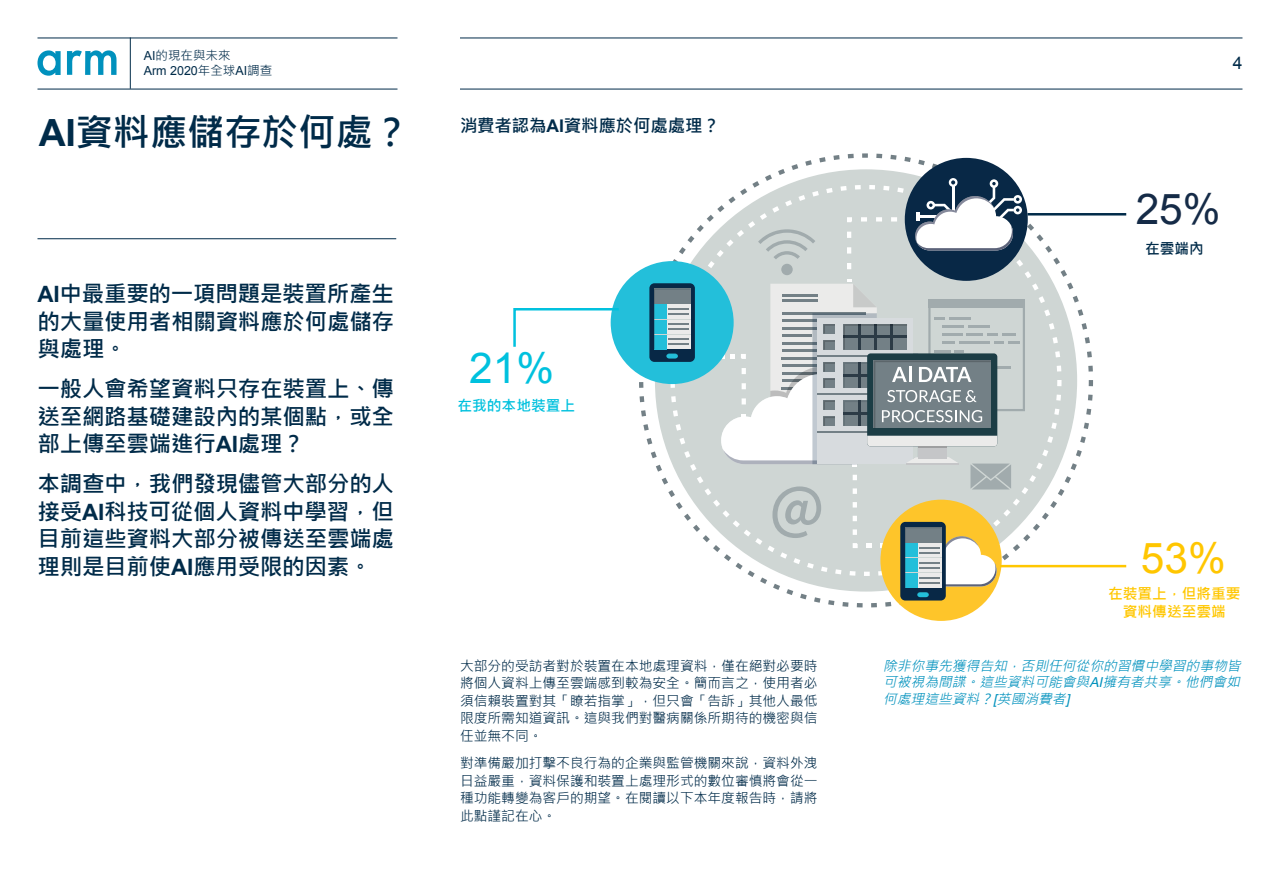
<style>
.page{position:relative;width:1280px;height:875px;background:#fff}
.page>*{position:absolute;margin:0;border:0;box-sizing:border-box;transform-origin:0 0}
.t1{font:42.5px "Arial";color:#152b47}
.t2{font:42.5px "Arial";color:#ffc600}
.t3{font:42.5px "Arial";color:#00c1de}
.t4{font:700 37.5px "Microsoft Jheng Hei";letter-spacing:-.01em;color:#002b49}
.t5{font:700 22.5px/27.5px "Microsoft Jheng Hei";letter-spacing:-.01em;color:#002b49;text-align:justify}
.t6{font:700 17.5px "Microsoft Jheng Hei";letter-spacing:-.01em;color:#002b49}
.t7{font:17.5px "Arial";color:#002b49}
.t8{font:700 14.75px/18.1px "Microsoft Jheng Hei";color:#ffc700;text-align:center}
.t9{font:700 14.75px "Microsoft Jheng Hei";color:#00c1de}
.t10{font:700 14.75px "Microsoft Jheng Hei";color:#002b49}
.t11{font:13.75px/17.5px "Microsoft Jheng Hei";color:#002b49;text-align:justify}
.t12{font:italic 13.75px/16.5px "Microsoft Jheng Hei";color:#0091bd;text-align:justify}
.t13{font:12.5px "Arial";color:#002b49}
.t14{font:12.5px "Microsoft Jheng Hei";color:#002b49}
.s1{font-family:"Arial"}
.s2{font-family:"Microsoft Jheng Hei"}
</style>
<div class="page">
<svg style="left:38px;top:50px;width:23px;height:26px"></svg>
<svg style="left:67px;top:50px;width:50px;height:25px"></svg>
<hr style="left:38px;top:38px;width:360px;height:1px;background:#002b49">
<hr style="left:38px;top:89px;width:360px;height:1px;background:#002b49">
<hr style="left:38px;top:238px;width:358px;height:1px;background:#002b49">
<hr style="left:460px;top:38px;width:782px;height:1px;background:#002b49">
<hr style="left:460px;top:89px;width:782px;height:1px;background:#002b49">
<hr style="left:130px;top:38px;width:1px;height:51px;background:#002b49">
<svg style="left:639px;top:153px;width:454px;height:454px"></svg>
<svg style="left:671px;top:185px;width:391px;height:391px;fill:#cfd6d4"></svg>
<svg style="left:861px;top:217px;width:36px;height:5px"></svg>
<svg style="left:847px;top:217px;width:5px;height:5px"></svg>
<svg style="left:847px;top:232px;width:4px;height:37px"></svg>
<div style="left:781px;top:264px;width:12px;height:11px;background:#a1abad;border-radius:50%"></div>
<svg style="left:758px;top:229px;width:57px;height:30px;background:#c2cac9"></svg>
<div style="left:880px;top:500px;width:122px;height:121px;background:#fec52a;border-radius:50%"></div>
<div style="left:905px;top:158px;width:123px;height:123px;background:#082846;border-radius:50%"></div>
<div style="left:611px;top:261px;width:123px;height:123px;background:#23bfda;border-radius:50%"></div>
<div style="left:649px;top:283px;width:46px;height:79px;background:#082846;border-radius:5px"></div>
<svg style="left:654px;top:289px;width:36px;height:70px;background:#78a5b1"></svg>
<svg style="left:915px;top:178px;width:107px;height:72px"></svg>
<div style="left:900px;top:522px;width:46px;height:79px;background:#082846;border-radius:5px"></div>
<svg style="left:721px;top:279px;width:304px;height:318px"></svg>
<svg style="left:513px;top:307px;width:106px;height:42px"></svg>
<hr style="left:1028px;top:213px;width:98px;height:3px;background:#002b49">
<hr style="left:1000px;top:565px;width:126px;height:2px;background:#ffc700">
<p class="t14" style="left:144px;top:47px;width:88px"><span class="s1">AI</span>的現在與未來</p>
<p class="t13" style="left:144px;top:62px;width:130px">Arm 2020<span class="s2">年全球</span>AI<span class="s2">調查</span></p>
<p class="t4" style="left:39px;top:109px;width:373px"><span class="s1">AI</span>資料應儲存於何處？</p>
<p class="t5" style="left:38px;top:280px;width:358px"><span class="s1">AI</span>中最重要的一項問題是裝置所產生的大量使用者相關資料應於何處儲存與處理。</p>
<p class="t5" style="left:38px;top:375px;width:358px">一般人會希望資料只存在裝置上、傳送至網路基礎建設內的某個點，或全部上傳至雲端進行<span class="s1">AI</span>處理？</p>
<p class="t5" style="left:38px;top:470px;width:358px">本調查中，我們發現儘管大部分的人接受<span class="s1">AI</span>科技可從個人資料中學習，但目前這些資料大部分被傳送至雲端處理則是目前使<span class="s1">AI</span>應用受限的因素。</p>
<p class="t6" style="left:460px;top:115px;width:261px">消費者認為<span class="s1">AI</span>資料應於何處處理？</p>
<p class="t3" style="left:469px;top:341px;width:86px">21%</p>
<p class="t9" style="left:458px;top:396px;width:119px">在我的本地裝置上</p>
<p class="t11" style="left:460px;top:657px;width:359px">大部分的受訪者對於裝置在本地處理資料，僅在絕對必要時將個人資料上傳至雲端感到較為安全。簡而言之，使用者必須信賴裝置對其「瞭若指掌」，但只會「告訴」其他人最低限度所需知道資訊。這與我們對醫病關係所期待的機密與信任並無不同。</p>
<p class="t11" style="left:460px;top:754px;width:359px">對準備嚴加打擊不良行為的企業與監管機關來說，資料外洩日益嚴重，資料保護和裝置上處理形式的數位審慎將會從一種功能轉變為客戶的期望。在閱讀以下本年度報告時，請將此點謹記在心。</p>
<p class="t7" style="left:1233px;top:51px;width:11px">4</p>
<p class="t1" style="left:1136px;top:181px;width:86px">25%</p>
<p class="t10" style="left:1145px;top:239px;width:60px">在雲端內</p>
<p class="t2" style="left:1141px;top:530px;width:86px">53%</p>
<p class="t8" style="left:1108px;top:584px;width:134px">在裝置上，但將重要資料傳送至雲端</p>
<p class="t12" style="left:883px;top:657px;width:363px">除非你事先獲得告知，否則任何從你的習慣中學習的事物皆可被視為間諜。這些資料可能會與<span class="s1">AI</span>擁有者共享。他們會如何處理這些資料？<span class="s1">[</span>英國消費者<span class="s1">]</span></p>
</div>
